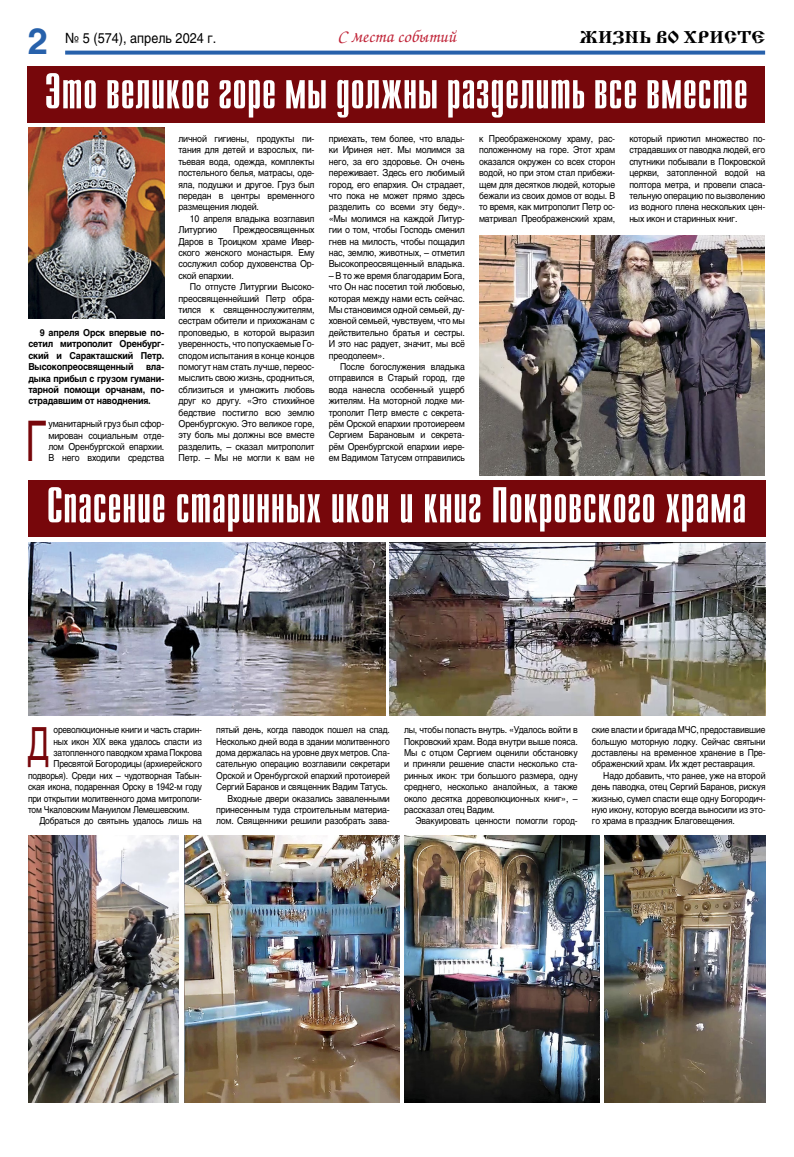
<style>
.page{position:relative;width:794px;height:1157px;background:#fff}
.page>*{position:absolute;margin:0;border:0;box-sizing:border-box;transform-origin:0 0}
.t1{font:55.5px "Helios";color:#77070b;scale:.66 1}
.t2{font:50.3px "Compact C";color:#fff;scale:1.05 1}
.t3{font:45.3px "Helios";color:#77070b;scale:.66 1}
.t4{font:700 36px "Helios";color:#2761ab}
.t5{font:18px "Zapf Chancery C";color:#c02337}
.t6{font:17px "Izhitsa C";color:#000;scale:1.1 1}
.t7{font:14px "Helios";color:#000;scale:.9 1}
.t8{font:9.5px/11.4px "Helios";letter-spacing:-.02em;color:#000;text-align:justify;scale:.91 1}
.t9{font:9.5px/11.4px "Helios";letter-spacing:-.02em;color:#000;text-align:justify;scale:.93 1}
.t10{font:9.5px/11.4px "Helios";letter-spacing:-.02em;color:#000;text-align:right;scale:.89 1}
.t11{font:9.5px/11.4px "Helios";letter-spacing:-.02em;color:#000;text-align:justify;scale:.92 1}
.t12{font:9.5px "Helios";letter-spacing:-.02em;color:#000;scale:.88 1}
.t13{font:700 9.5px/11.4px "Helios";letter-spacing:-.02em;color:#000;text-align:justify;scale:.94 1}
</style>
<div class="page">
<div style="left:28px;top:480px;width:737px;height:57px;background:#77070b"></div>
<svg style="left:65px;top:51px;width:700px;height:4px;background:#3c70b3"></svg>
<div style="left:28px;top:66px;width:737px;height:57px;background:#77070b"></div>
<img style="left:479px;top:235px;width:286px;height:241px">
<img style="left:390px;top:542px;width:375px;height:173px">
<img style="left:28px;top:542px;width:357px;height:173px">
<img style="left:605px;top:835px;width:160px;height:267px">
<img style="left:404px;top:835px;width:195px;height:267px">
<img style="left:184px;top:835px;width:215px;height:267px">
<img style="left:28px;top:835px;width:150px;height:267px">
<img style="left:28px;top:127px;width:136px;height:192px">
<h3 class="t4" style="left:28px;top:21px;width:22px">2</h3>
<h3 class="t7" style="left:65px;top:30px;width:169px">№ 5 (574), апрель 2024 г.</h3>
<h3 class="t5" style="left:337px;top:28px;width:120px">С места событий</h3>
<h3 class="t6" style="left:579px;top:27px;width:170px">ЖИЗНЬ ВО ХРИСТЕ</h3>
<h2 class="t2" style="left:44px;top:66px;width:672px">Это великое горе мыдолжныразделить все вместе</h2>
<p class="t9" style="left:329px;top:133px;width:148px">приехать, тем более, что влады&shy;ки Иринея нет. Мы молимся за него, за его здоровье. Он очень переживает. Здесь его любимый город, его епархия. Он страдает, что пока не может прямо здесь разделить со всеми эту беду». «Мы молимся на каждой Литур&shy;гии о том, чтобы Господь сменил гнев на милость, чтобы пощадил нас, землю, животных, – отметил Высокопреосвященный владыка.</p>
<p class="t9" style="left:329px;top:270px;width:148px">– В то же время благодарим Бога, что Он нас посетил той любовью, которая между нами есть сейчас.<br>Мы становимся одной семьей, ду&shy;ховной семьей, чувствуем, что мы действительно братья и сестры.<br>И это нас радует, значит, мы всё преодолеем».</p>
<p class="t8" style="left:329px;top:361px;width:151px;text-indent:11px">После богослужения владыка отправился в Старый город, где вода нанесла особенный ущерб жителям. На моторной лодке ми&shy;трополит Петр вместе с секрета&shy;рём Орской епархии протоиереем Сергием Барановым и секрета&shy;рём Оренбургской епархии иере&shy;ем Вадимом Татусем отправились</p>
<p class="t11" style="left:178px;top:133px;width:149px">личной гигиены, продукты пи&shy;тания для детей и взрослых, пи&shy;тьевая вода, одежда, комплекты постельного белья, матрасы, оде&shy;яла, подушки и другое. Груз был передан в центры временного размещения людей.</p>
<p class="t11" style="left:178px;top:213px;width:149px;text-indent:11px">10 апреля владыка возглавил<br>Литургию</p>
<p class="t8" style="left:479px;top:133px;width:151px">к Преображенскому храму, рас&shy;положенному на горе. Этот храм оказался окружен со всех сторон водой, но при этом стал прибежи&shy;щем для десятков людей, которые бежали из своих домов от воды. В то время, как митрополит Петр ос&shy;матривал Преображенский храм,</p>
<p class="t8" style="left:629px;top:133px;width:151px">который приютил множество по&shy;страдавших от паводка людей, его спутники побывали в Покровской церкви, затопленной водой на полтора метра, и провели спаса&shy;тельную операцию по вызволению из водного плена нескольких цен&shy;ных икон и старинных книг.</p>
<p class="t11" style="left:178px;top:224px;width:149px;text-indent:55px">Преждеосвященных Даров в Троицком храме Ивер&shy;ского женского монастыря. Ему сослужил собор духовенства Ор&shy;ской епархии.</p>
<p class="t9" style="left:178px;top:281px;width:148px;text-indent:11px">По отпусте Литургии Высоко&shy;преосвященнейший Петр обра&shy;тился к священнослужителям, сестрам обители и прихожанам с проповедью, в которой выразил уверенность, что попускаемые Го&shy;сподом испытания в конце концов помогут нам стать лучше, переос&shy;мыслить свою жизнь, сродниться, сблизиться и умножить любовь друг ко другу. «Это стихийное бедствие постигло всю землю Оренбургскую. Это великое горе, эту боль мы должны все вместе разделить, – сказал митрополит Петр. – Мы не могли к вам не</p>
<p class="t13" style="left:28px;top:327px;width:146px;text-indent:11px">9 апреля Орск впервые по&shy;сетил митрополит Оренбург&shy;ский и Саракташский Петр.<br>Высокопреосвященный</p>
<p class="t13" style="left:28px;top:361px;width:146px;text-indent:118px">вла&shy;дыка прибыл с грузом гумани&shy;тарной помощи орчанам, по&shy;страдавшим от наводнения.</p>
<h1 class="t1" style="left:26px;top:408px;width:33px">Г</h1>
<p class="t11" style="left:48px;top:418px;width:127px">уманитарный груз был сфор&shy;мирован социальным отде&shy;лом Оренбургской епархии.<br>В него входили средства</p>
<h2 class="t2" style="left:46px;top:480px;width:668px">Спасение старинных икон и книг Покровского храма</h2>
<h3 class="t3" style="left:27px;top:717px;width:34px">Д</h3>
<p class="t12" style="left:54px;top:724px;width:170px">ореволюционные книги и часть старин-</p>
<p class="t12" style="left:54px;top:735px;width:170px">ных икон XIX века удалось спасти из</p>
<p class="t12" style="left:54px;top:747px;width:170px">затопленного паводком храма Покрова</p>
<p class="t12" style="left:54px;top:758px;width:170px">Пресвятой Богородицы (архиерейского</p>
<p class="t12" style="left:28px;top:770px;width:199px">подворья). Среди них – чудотворная Табын-</p>
<p class="t12" style="left:28px;top:781px;width:199px">ская икона, подаренная Орску в 1942-м году</p>
<p class="t12" style="left:28px;top:792px;width:199px">при открытии молитвенного дома митрополи-</p>
<p class="t12" style="left:28px;top:804px;width:185px">том Чкаловским Мануилом Лемешевским.</p>
<p class="t10" style="left:39px;top:815px;width:184px">Добраться до святынь удалось лишь на</p>
<p class="t10" style="left:216px;top:724px;width:197px">пятый день, когда паводок пошел на спад.<br>Несколько дней вода в здании молитвенного дома держалась на уровне двух метров. Спа&shy;сательную операцию возглавили секретари Орской и Оренбургской епархий протоиерей Сергий Баранов и священник Вадим Татусь.<br>Входные двери оказались заваленными принесенным туда строительным материа&shy;лом. Священники решили разобрать зава-</p>
<p class="t8" style="left:404px;top:724px;width:192px">лы, чтобы попасть внутрь. «Удалось войти в Покровский храм. Вода внутри выше пояса.<br>Мы с отцом Сергием оценили обстановку и приняли решение спасти несколько ста&shy;ринных икон: три большого размера, одну среднего, несколько аналойных, а также около десятка дореволюционных книг», – рассказал отец Вадим.</p>
<p class="t10" style="left:415px;top:815px;width:184px">Эвакуировать ценности помогли город-</p>
<p class="t10" style="left:592px;top:724px;width:197px;text-align:justify">ские власти и бригада МЧС, предоставившие большую моторную лодку. Сейчас святыни доставлены на временное хранение в Пре&shy;ображенский храм. Их ждет реставрация.</p>
<p class="t8" style="left:592px;top:769px;width:192px;text-indent:11px">Надо добавить, что ранее, уже на второй день паводка, отец Сергий Баранов, рискуя жизнью, сумел спасти еще одну Богородич&shy;ную икону, которую всегда выносили из это&shy;го храма в праздник Благовещения.</p>
</div>
